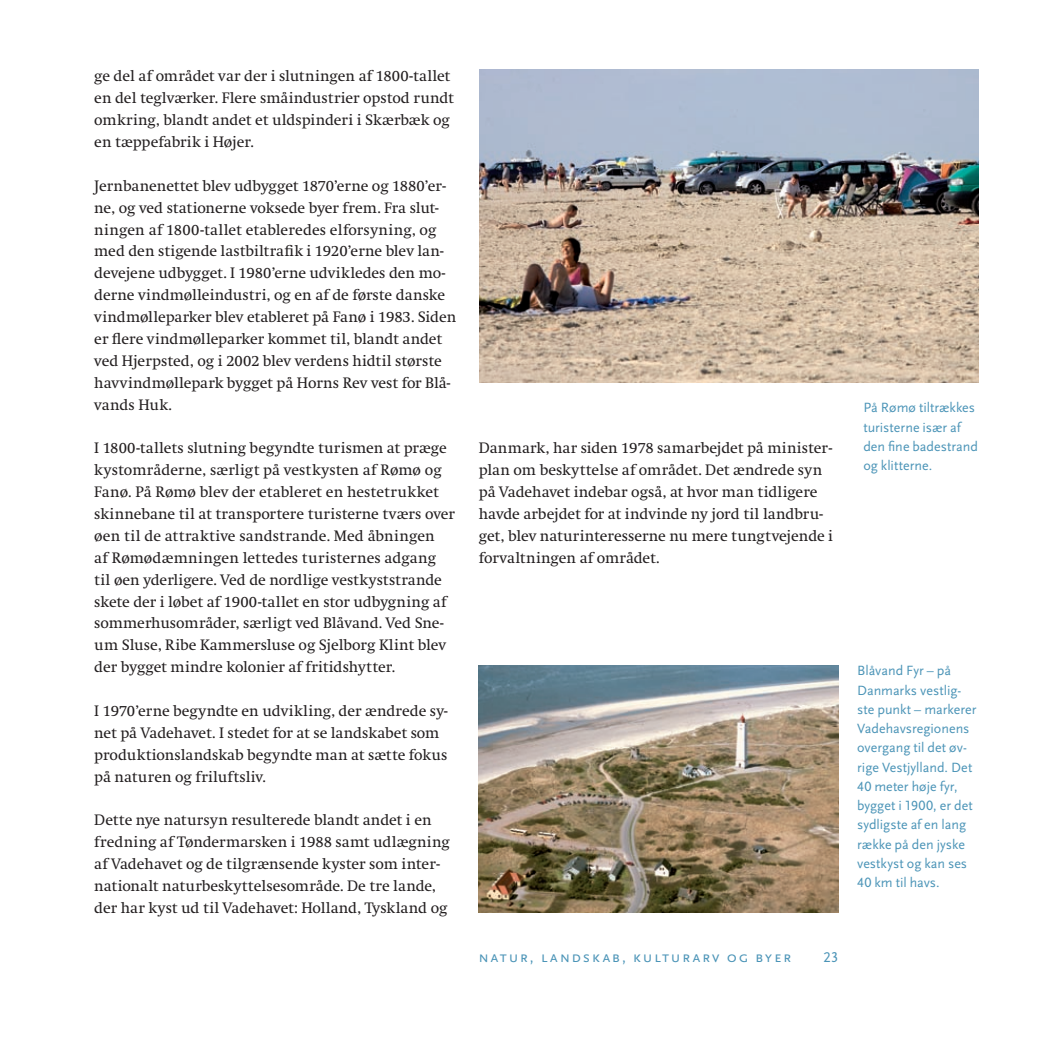
<style>
.page{position:relative;width:1042px;height:1042px;background:#fff}
.page>*{position:absolute;margin:0;border:0;box-sizing:border-box;transform-origin:0 0}
.t1{font:15.75px/21.9px "Swift";letter-spacing:-.005em;color:#231f20}
.t2{font:15.75px "Scala Sans Caps";letter-spacing:.1em;color:#4b94b7}
.t3{font:14.88px "Scala Sans LF Caps";color:#4b94b7}
.t4{font:14px/19.2px "Scala Sans LF";color:#4b94b7}
</style>
<div class="page">
<img style="left:479px;top:665px;width:359px;height:248px">
<img style="left:480px;top:69px;width:498px;height:313px">
<p class="t1" style="left:94px;top:66px;width:361px">ge del af området var der i slutningen af 1800-tallet en del teglværker. Flere småindustrier opstod rundt omkring, blandt andet et uldspinderi i Skærbæk og en tæppefabrik i Højer.</p>
<p class="t1" style="left:94px;top:175px;width:364px">Jernbanenettet blev udbygget 1870’erne og 1880’er&shy;ne, og ved stationerne voksede byer frem. Fra slut&shy;ningen af 1800-tallet etableredes elforsyning, og med den stigende lastbiltrafik i 1920’erne blev lan&shy;devejene udbygget. I 1980’erne udvikledes den mo&shy;derne vindmølleindustri, og en af de første danske vindmølleparker blev etableret på Fanø i 1983. Siden er flere vindmølleparker kommet til, blandt andet ved Hjerpsted, og i 2002 blev verdens hidtil største hav-vindmøllepark bygget på Horns Rev vest for Blå&shy;vands Huk.</p>
<p class="t1" style="left:94px;top:438px;width:362px">I 1800-tallets slutning begyndte turismen at præge kystområderne, særligt på vestkysten af Rømø og Fanø. På Rømø blev der etableret en hestetrukket skinnebane til at transportere turisterne tværs over øen til de attraktive sandstrande. Med åbningen<br>af Rø-mødæmningen lettedes turisternes adgang til øen yderligere. Ved de nordlige vestkyststrande skete der i løbet af 1900-tallet en stor udbygning af som-merhusområder, særligt ved Blåvand. Ved Sne&shy;um Sluse, Ribe Kammersluse og Sjelborg Klint blev der bygget mindre kolonier af fritidshytter.</p>
<p class="t1" style="left:94px;top:700px;width:355px">I 1970’erne begyndte en udvikling, der ændrede sy&shy;net på Vadehavet. I stedet for at se landskabet som produktionslandskab begyndte man at sætte fokus på naturen og friluftsliv.</p>
<p class="t1" style="left:94px;top:809px;width:357px">Dette nye natursyn resulterede blandt andet i en fredning af Tøn-der-marsken i 1988 samt udlægning af Vade-havet og de tilgrænsende kyster som inter&shy;nationalt naturbeskyttelsesområde. De tre lande, der har kyst ud til Vadehavet: Holland, Tyskland og</p>
<p class="t1" style="left:479px;top:438px;width:356px">Danmark, har siden 1978 samarbejdet på minister&shy;plan om beskyttelse af området. Det ændrede syn på Vadehavet indebar også, at hvor man tidligere havde arbejdet for at indvinde ny jord til landbru&shy;get, blev naturinteresserne nu mere tungtvejende i forvaltningen af området.</p>
<p class="t4" style="left:863px;top:398px;width:116px">På Rømø tiltrækkes turisterne især af den fine badestrand og klitterne.</p>
<p class="t4" style="left:857px;top:661px;width:121px">Blåvand Fyr – på<br>Danmarks vestlig&shy;ste punkt – markerer<br>Vadehavsregionens overgang til det øv&shy;rige Vestjylland. Det<br>40 meter høje fyr, bygget i 1900, er det sydligste af en lang række på den jyske vestkyst og kan ses<br>40 km til havs.</p>
<p class="t2" style="left:478px;top:948px;width:314px">natur, landskab, kulturarv og byer</p>
<p class="t3" style="left:823px;top:949px;width:17px">23</p>
</div>
